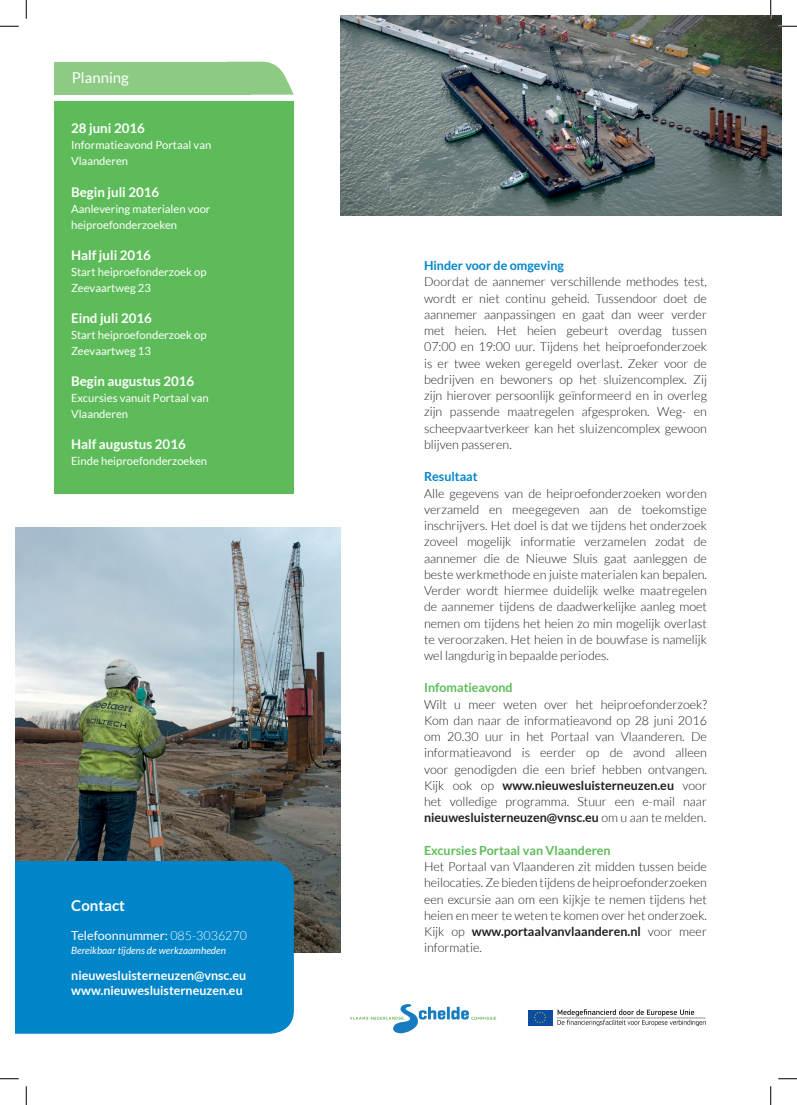
<style>
.page{position:relative;width:797px;height:1105px;background:#fff}
.page>*{position:absolute;margin:0;border:0;box-sizing:border-box;transform-origin:0 0}
.t1{font:15px "Lato";color:#fff}
.t2{font:700 15px "Lato";color:#fff}
.t3{font:700 13.38px "Lato";color:#fff}
.t4{font:300 12.5px/16.2px "Lato";color:#231f20;text-align:justify}
.t5{font:700 12.5px/15px "Lato";color:#fff}
.t6{font:700 12.5px "Lato";color:#5dbc59}
.t7{font:700 12.5px "Lato";color:#0085c9}
.t8{font:12.5px "Lato";color:#fff}
.t9{font:11.25px/16px "Lato";color:#fff}
.t10{font:italic 10px "Lato";color:#fff}
.s1{font-weight:300}
.s2{font-weight:700}
</style>
<div class="page">
<img style="left:16px;top:527px;width:324px;height:425px">
<div style="left:55px;top:101px;width:239px;height:393px;background:#5dbc59"></div>
<svg style="left:251px;top:62px;width:43px;height:33px"></svg>
<div style="left:55px;top:62px;width:196px;height:33px;background:#8dcb84"></div>
<svg style="left:350px;top:1004px;width:146px;height:29px"></svg>
<div style="left:527px;top:1009px;width:26px;height:17px;background:#0d4da1"></div>
<svg style="left:534px;top:1011px;width:12px;height:12px"></svg>
<svg style="left:557px;top:1009px;width:149px;height:17px"></svg>
<div style="left:16px;top:861px;width:278px;height:173px;background:#0085c9"></div>
<img style="left:340px;top:16px;width:441px;height:199px">
<svg style="left:0;top:25px;width:19px;height:2px"></svg>
<svg style="left:778px;top:25px;width:19px;height:2px"></svg>
<svg style="left:0;top:1078px;width:19px;height:1px"></svg>
<svg style="left:778px;top:1078px;width:19px;height:1px"></svg>
<svg style="left:25px;top:0;width:2px;height:19px"></svg>
<svg style="left:25px;top:1086px;width:2px;height:19px"></svg>
<svg style="left:770px;top:0;width:1px;height:19px"></svg>
<svg style="left:770px;top:1086px;width:1px;height:19px"></svg>
<p class="t1" style="left:72px;top:70px;width:59px">Planning</p>
<p class="t3" style="left:71px;top:121px;width:75px">28 juni 2016</p>
<p class="t9" style="left:71px;top:137px;width:142px">Informatieavond Portaal van<br>Vlaanderen</p>
<p class="t3" style="left:71px;top:184px;width:90px">Begin juli 2016</p>
<p class="t9" style="left:71px;top:200px;width:141px">Aanlevering materialen voor heiproefonderzoeken</p>
<p class="t3" style="left:71px;top:247px;width:81px">Half juli 2016</p>
<p class="t9" style="left:71px;top:264px;width:137px">Start heiproefonderzoek op<br>Zeevaartweg 23</p>
<p class="t3" style="left:71px;top:311px;width:82px">Eind juli 2016</p>
<p class="t9" style="left:71px;top:327px;width:137px">Start heiproefonderzoek op<br>Zeevaartweg 13</p>
<p class="t3" style="left:71px;top:374px;width:125px">Begin augustus 2016</p>
<p class="t9" style="left:71px;top:390px;width:139px">Excursies vanuit Portaal van<br>Vlaanderen</p>
<p class="t3" style="left:71px;top:437px;width:116px">Half augustus 2016</p>
<p class="t9" style="left:71px;top:453px;width:138px">Einde heiproefonderzoeken</p>
<p class="t2" style="left:71px;top:897px;width:55px">Contact</p>
<p class="t8" style="left:71px;top:928px;width:177px">Telefoonnummer: <span class="s1">085-3036270</span></p>
<p class="t5" style="left:71px;top:968px;width:176px">nieuwesluisterneuzen@vnsc.eu www.nieuwesluisterneuzen.eu</p>
<p class="t10" style="left:71px;top:944px;width:156px">Bereikbaar tijdens de werkzaamheden</p>
<p class="t7" style="left:424px;top:258px;width:141px">Hinder voor de omgeving</p>
<p class="t4" style="left:424px;top:274px;width:284px">Doordat de aannemer verschillende methodes test, wordt er niet continu geheid. Tussendoor doet de aannemer aanpassingen en gaat dan weer verder met heien. Het heien gebeurt overdag tussen 07:00 en 19:00 uur. Tijdens het heiproefonderzoek is er twee weken geregeld overlast. Zeker voor de bedrijven en bewoners op het sluizencomplex. Zij zijn hierover persoonlijk geïnformeerd en in overleg zijn passende maatregelen afgesproken. Weg- en scheepvaartverkeer kan het sluizencomplex gewoon blijven passeren.</p>
<p class="t7" style="left:424px;top:470px;width:55px">Resultaat</p>
<p class="t4" style="left:424px;top:485px;width:284px">Alle gegevens van de heiproefonderzoeken worden verzameld en meegegeven aan de toekomstige inschrijvers. Het doel is dat we tijdens het onderzoek zoveel mogelijk informatie verzamelen zodat de aannemer die de Nieuwe Sluis gaat aanleggen de beste werkmethode en juiste materialen kan bepalen.<br>Verder wordt hiermee duidelijk welke maatregelen de aannemer tijdens de daadwerkelijke aanleg moet nemen om tijdens het heien zo min mogelijk overlast te veroorzaken. Het heien in de bouwfase is namelijk wel langdurig in bepaalde periodes.</p>
<p class="t6" style="left:424px;top:681px;width:90px">Infomatieavond</p>
<p class="t4" style="left:424px;top:696px;width:284px">Wilt u meer weten over het heiproefonderzoek?<br>Kom dan naar de informatieavond op 28 juni 2016 om 20.30 uur in het Portaal van Vlaanderen. De informatieavond is eerder op de avond alleen voor genodigden die een brief hebben ontvangen.<br>Kijk ook op <span class="s2">www.nieuwesluisterneuzen.eu</span> voor het volledige programma. Stuur een e-mail naar <span class="s2">nieuwesluisterneuzen@vnsc.eu</span> om u aan te melden.</p>
<p class="t6" style="left:424px;top:843px;width:188px">Excursies Portaal van Vlaanderen</p>
<p class="t4" style="left:424px;top:858px;width:284px">Het Portaal van Vlaanderen zit midden tussen beide heilocaties. Ze bieden tijdens de heiproefonderzoeken een excursie aan om een kijkje te nemen tijdens het heien en meer te weten te komen over het onderzoek.<br>Kijk op <span class="s2">www.portaalvanvlaanderen.nl</span> voor meer informatie.</p>
</div>
